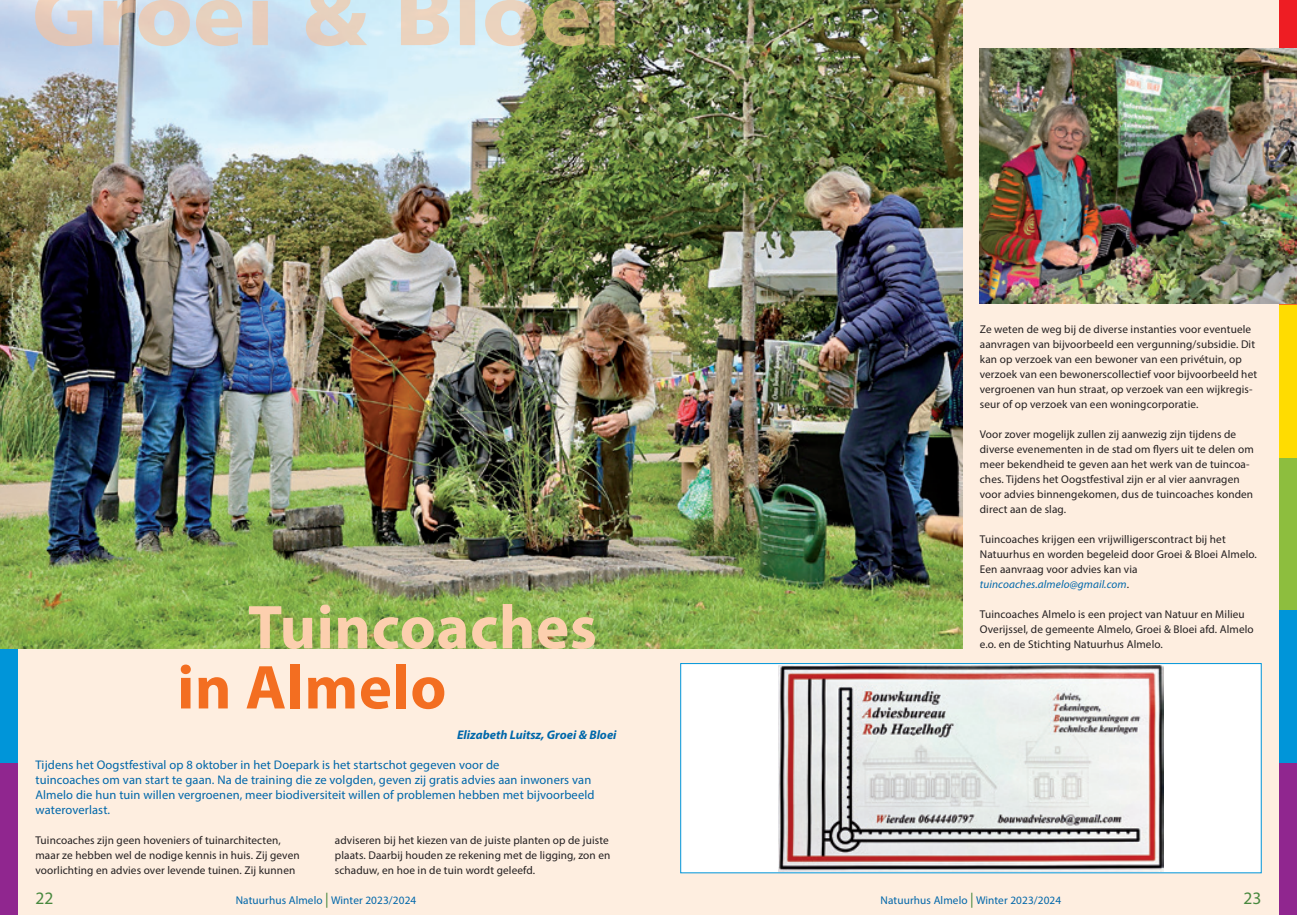
<style>
.page{position:relative;width:1297px;height:915px;background:#fff}
.page>*{position:absolute;margin:0;border:0;box-sizing:border-box;transform-origin:0 0}
.titel_groot_groen_Myriad_Pro_50_48{font:700 62.5px "Myriad Pro";letter-spacing:.01em;color:#fccfae}
.titel_groot_groen_Myriad_Pro_50_48-2{font:700 62.5px "Myriad Pro";letter-spacing:.01em;color:#f36e21}
.t1{font:17.5px "Myriad Pro";color:#48883e}
.intro_10_12_Myriad_Pro{font:12.5px/15px "Myriad Pro";letter-spacing:.01em;color:#0067aa}
.auteur_Myriad_Pro{font:italic 700 12.5px "Myriad Pro";color:#0067aa}
.t2{font:11.25px/15px "Myriad Pro";letter-spacing:.01em;color:#231f20}
.voettekst{font:11.25px "Myriad Pro";letter-spacing:.01em;color:#0067aa}
.s1{font-style:italic;color:#0067aa}
.s2{font-size:15px;color:#48883e}
</style>
<div class="page">
<div style="left:0;top:0;width:1297px;height:914px;background:#feeee0"></div>
<div style="left:0;top:610px;width:18px;height:152px;background:#0095d9"></div>
<div style="left:0;top:762px;width:18px;height:152px;background:#90268f"></div>
<div style="left:1279px;top:0;width:18px;height:153px;background:#ee1d23"></div>
<div style="left:1279px;top:305px;width:18px;height:153px;background:#ffdc01"></div>
<div style="left:1279px;top:458px;width:18px;height:152px;background:#8dbe3e"></div>
<div style="left:1279px;top:610px;width:18px;height:152px;background:#0095d9"></div>
<div style="left:1279px;top:762px;width:18px;height:152px;background:#90268f"></div>
<img style="left:980px;top:49px;width:317px;height:254px">
<img style="left:0;top:0;width:962px;height:648px">
<div style="left:680px;top:663px;width:581px;height:209px;background:#fff;border:1px solid #0095d9"></div>
<img style="left:779px;top:665px;width:384px;height:206px">
<svg style="left:35px;top:0;width:580px;height:46px;background:#d0cec3"></svg>
<p class="titel_groot_groen_Myriad_Pro_50_48" style="left:248px;top:586px;width:350px">Tuincoaches</p>
<p class="titel_groot_groen_Myriad_Pro_50_48-2" style="left:177px;top:646px;width:271px">in Almelo</p>
<p class="auteur_Myriad_Pro" style="left:457px;top:725px;width:161px">Elizabeth Luitsz, Groei &amp; Bloei</p>
<p class="intro_10_12_Myriad_Pro" style="left:35px;top:756px;width:465px">Tijdens het Oogstfestival op 8 oktober in het Doepark is het startschot gegeven voor de</p>
<p class="intro_10_12_Myriad_Pro" style="left:35px;top:771px;width:561px">tuincoaches om van start te gaan. Na de training die ze volgden, geven zij gratis advies aan inwoners van<br>Almelo die hun tuin willen vergroenen, meer biodiversiteit willen of problemen hebben met bijvoorbeeld wateroverlast.</p>
<p class="t2" style="left:35px;top:831px;width:266px">Tuincoaches zijn geen hoveniers of tuinarchitecten, maar ze hebben wel de nodige kennis in huis. Zij geven voorlichting en advies over levende tuinen. Zij kunnen</p>
<p class="t2" style="left:335px;top:831px;width:277px">adviseren bij het kiezen van de juiste planten op de juiste plaats. Daarbij houden ze rekening met de ligging, zon en schaduw, en hoe in de tuin wordt geleefd.</p>
<p class="t2" style="left:980px;top:321px;width:279px">Ze weten de weg bij de diverse instanties voor eventuele aanvragen van bijvoorbeeld een vergunning/subsidie. Dit kan op verzoek van een bewoner van een privétuin, op verzoek van een bewonerscollectief voor bijvoorbeeld het vergroenen van hun straat, op verzoek van een wijkregis&shy;seur of op verzoek van een woningcorporatie.</p>
<p class="t2" style="left:980px;top:426px;width:275px">Voor zover mogelijk zullen zij aanwezig zijn tijdens de diverse evenementen in de stad om flyers uit te delen om meer bekendheid te geven aan het werk van de tuincoa&shy;ches. Tijdens het Oogstfestival zijn er al vier aanvragen voor advies binnengekomen, dus de tuincoaches konden direct aan de slag.</p>
<p class="t2" style="left:980px;top:531px;width:278px">Tuincoaches krijgen een vrijwilligerscontract bij het Natuurhus en worden begeleid door Groei &amp; Bloei Almelo.<br>Een aanvraag voor advies kan via <span class="s1">tuincoaches.almelo@gmail.com</span>.</p>
<p class="t2" style="left:980px;top:606px;width:275px">Tuincoaches Almelo is een project van Natuur en Milieu<br>Overijssel, de gemeente Almelo, Groei &amp; Bloei afd. Almelo e.o. en de Stichting Natuurhus Almelo.</p>
<h2 class="t1" style="left:35px;top:886px;width:19px">22</h2>
<p class="voettekst" style="left:236px;top:892px;width:182px">Natuurhus Almelo <span class="s2">|</span> Winter 2023/2024</p>
<p class="voettekst" style="left:881px;top:892px;width:182px">Natuurhus Almelo <span class="s2">|</span> Winter 2023/2024</p>
<h2 class="t1" style="left:1243px;top:886px;width:19px">23</h2>
</div>
